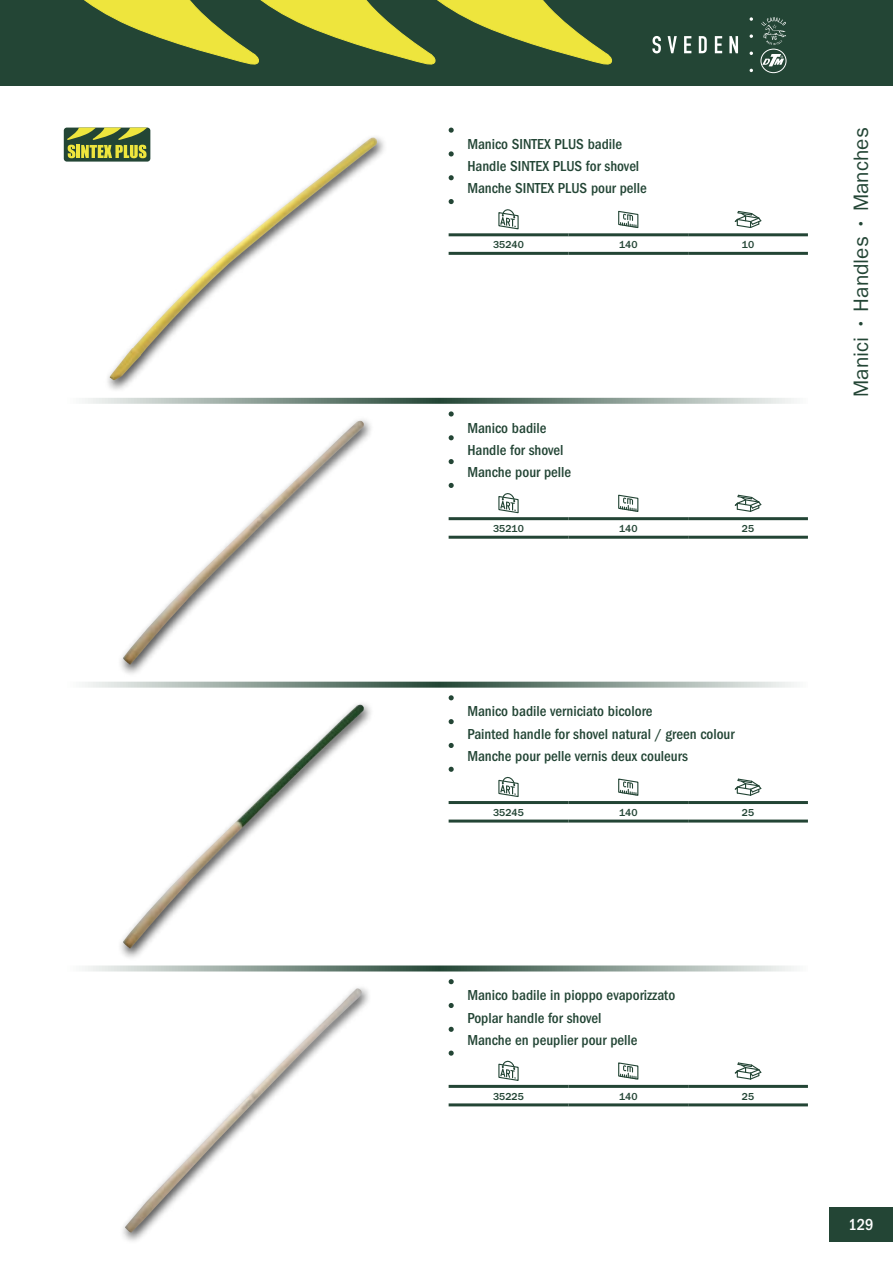
<style>
.page{position:relative;width:893px;height:1263px;background:#fff}
.page>*{position:absolute;margin:0;border:0;box-sizing:border-box;transform-origin:0 0}
.t1{font:21px "ITC Franklin Gothic Std";color:#234535}
.t2{font:500 condensed 16.5px "ITC Franklin Gothic Std";color:#fff}
.t3{font:500 condensed 15px/22.2px "ITC Franklin Gothic Std";color:#234535}
.t4{font:500 10.5px "ITC Franklin Gothic Std";color:#234535}
</style>
<div class="page">
<hr style="left:449px;top:517px;width:119px;height:3px;background:#234535">
<hr style="left:568px;top:517px;width:120px;height:3px;background:#234535">
<hr style="left:688px;top:517px;width:120px;height:3px;background:#234535">
<hr style="left:449px;top:536px;width:119px;height:3px;background:#234535">
<hr style="left:568px;top:536px;width:120px;height:3px;background:#234535">
<hr style="left:688px;top:536px;width:120px;height:3px;background:#234535">
<svg style="left:498px;top:493px;width:21px;height:20px"></svg>
<svg style="left:618px;top:494px;width:21px;height:18px"></svg>
<svg style="left:735px;top:495px;width:26px;height:17px"></svg>
<hr style="left:449px;top:801px;width:119px;height:3px;background:#234535">
<hr style="left:568px;top:801px;width:120px;height:3px;background:#234535">
<hr style="left:688px;top:801px;width:120px;height:3px;background:#234535">
<hr style="left:449px;top:819px;width:119px;height:3px;background:#234535">
<hr style="left:568px;top:819px;width:120px;height:3px;background:#234535">
<hr style="left:688px;top:819px;width:120px;height:3px;background:#234535">
<svg style="left:498px;top:777px;width:21px;height:20px"></svg>
<svg style="left:618px;top:778px;width:21px;height:18px"></svg>
<svg style="left:735px;top:779px;width:26px;height:17px"></svg>
<hr style="left:449px;top:1085px;width:119px;height:3px;background:#234535">
<hr style="left:568px;top:1085px;width:120px;height:3px;background:#234535">
<hr style="left:688px;top:1085px;width:120px;height:3px;background:#234535">
<hr style="left:449px;top:1103px;width:119px;height:3px;background:#234535">
<hr style="left:568px;top:1103px;width:120px;height:3px;background:#234535">
<hr style="left:688px;top:1103px;width:120px;height:3px;background:#234535">
<svg style="left:498px;top:1061px;width:21px;height:20px"></svg>
<svg style="left:618px;top:1062px;width:21px;height:18px"></svg>
<svg style="left:735px;top:1062px;width:26px;height:17px"></svg>
<hr style="left:449px;top:233px;width:119px;height:3px;background:#234535">
<hr style="left:568px;top:233px;width:120px;height:3px;background:#234535">
<hr style="left:688px;top:233px;width:120px;height:3px;background:#234535">
<hr style="left:449px;top:252px;width:119px;height:3px;background:#234535">
<hr style="left:568px;top:252px;width:120px;height:3px;background:#234535">
<hr style="left:688px;top:252px;width:120px;height:3px;background:#234535">
<svg style="left:498px;top:209px;width:21px;height:20px"></svg>
<svg style="left:618px;top:210px;width:21px;height:19px"></svg>
<svg style="left:735px;top:211px;width:26px;height:17px"></svg>
<img style="left:123px;top:421px;width:241px;height:244px">
<img style="left:123px;top:705px;width:241px;height:244px">
<img style="left:110px;top:137px;width:268px;height:243px">
<img style="left:125px;top:988px;width:237px;height:244px">
<div style="left:64px;top:128px;width:86px;height:34px;background:#234535;border-radius:3px"></div>
<svg style="left:67px;top:128px;width:80px;height:30px"></svg>
<svg style="left:85px;top:398px;width:709px;height:6px;background:#8fa098"></svg>
<svg style="left:85px;top:682px;width:709px;height:6px;background:#91a29a"></svg>
<svg style="left:85px;top:965px;width:709px;height:6px;background:#95a59d"></svg>
<svg style="left:449px;top:411px;width:5px;height:5px"></svg>
<svg style="left:449px;top:483px;width:5px;height:5px"></svg>
<svg style="left:449px;top:459px;width:5px;height:5px"></svg>
<svg style="left:449px;top:435px;width:5px;height:5px"></svg>
<svg style="left:449px;top:695px;width:5px;height:5px"></svg>
<svg style="left:449px;top:767px;width:5px;height:5px"></svg>
<svg style="left:449px;top:743px;width:5px;height:5px"></svg>
<svg style="left:449px;top:719px;width:5px;height:5px"></svg>
<svg style="left:449px;top:979px;width:5px;height:5px"></svg>
<svg style="left:449px;top:1050px;width:5px;height:6px"></svg>
<svg style="left:449px;top:1027px;width:5px;height:5px"></svg>
<svg style="left:449px;top:1003px;width:5px;height:5px"></svg>
<svg style="left:449px;top:128px;width:5px;height:5px"></svg>
<svg style="left:449px;top:199px;width:5px;height:5px"></svg>
<svg style="left:449px;top:175px;width:5px;height:5px"></svg>
<svg style="left:449px;top:151px;width:5px;height:5px"></svg>
<div style="left:0;top:0;width:893px;height:85px;background:#234535"></div>
<svg style="left:84px;top:0;width:529px;height:65px"></svg>
<svg style="left:652px;top:36px;width:9px;height:17px"></svg>
<svg style="left:668px;top:36px;width:9px;height:17px"></svg>
<svg style="left:684px;top:36px;width:7px;height:17px"></svg>
<svg style="left:699px;top:36px;width:8px;height:17px"></svg>
<svg style="left:715px;top:36px;width:7px;height:17px"></svg>
<svg style="left:729px;top:36px;width:9px;height:17px"></svg>
<svg style="left:750px;top:17px;width:3px;height:4px"></svg>
<svg style="left:750px;top:34px;width:3px;height:4px"></svg>
<svg style="left:761px;top:17px;width:25px;height:28px"></svg>
<div style="left:761px;top:49px;width:25px;height:24px;border:1px solid #fff;border-radius:50%"></div>
<svg style="left:762px;top:54px;width:22px;height:12px"></svg>
<div style="left:829px;top:1208px;width:64px;height:34px;background:#234535"></div>
<p class="t3" style="left:467px;top:133px;width:181px">Manico SINTEX PLUS badile<br>Handle SINTEX PLUS for shovel<br>Manche SINTEX PLUS pour pelle</p>
<p class="t4" style="left:493px;top:239px;width:32px">35240</p>
<p class="t4" style="left:619px;top:239px;width:20px">140</p>
<p class="t4" style="left:742px;top:239px;width:14px">10</p>
<p class="t3" style="left:467px;top:417px;width:105px">Manico badile<br>Handle for shovel<br>Manche pour pelle</p>
<p class="t4" style="left:493px;top:523px;width:32px">35210</p>
<p class="t4" style="left:619px;top:523px;width:20px">140</p>
<p class="t4" style="left:742px;top:523px;width:14px">25</p>
<p class="t3" style="left:467px;top:700px;width:269px">Manico badile verniciato bicolore<br>Painted handle for shovel natural / green colour<br>Manche pour pelle vernis deux couleurs</p>
<p class="t4" style="left:493px;top:807px;width:32px">35245</p>
<p class="t4" style="left:619px;top:807px;width:20px">140</p>
<p class="t4" style="left:742px;top:807px;width:14px">25</p>
<p class="t3" style="left:467px;top:984px;width:209px">Manico badile in pioppo evaporizzato<br>Poplar handle for shovel<br>Manche en peuplier pour pelle</p>
<p class="t4" style="left:493px;top:1090px;width:32px">35225</p>
<p class="t4" style="left:619px;top:1090px;width:20px">140</p>
<p class="t4" style="left:742px;top:1090px;width:14px">25</p>
<h1 class="t1" style="left:849px;top:397px;width:271px;rotate:-90deg">Manici • Handles • Manches</h1>
<p class="t2" style="left:848px;top:1215px;width:27px">129</p>
</div>
